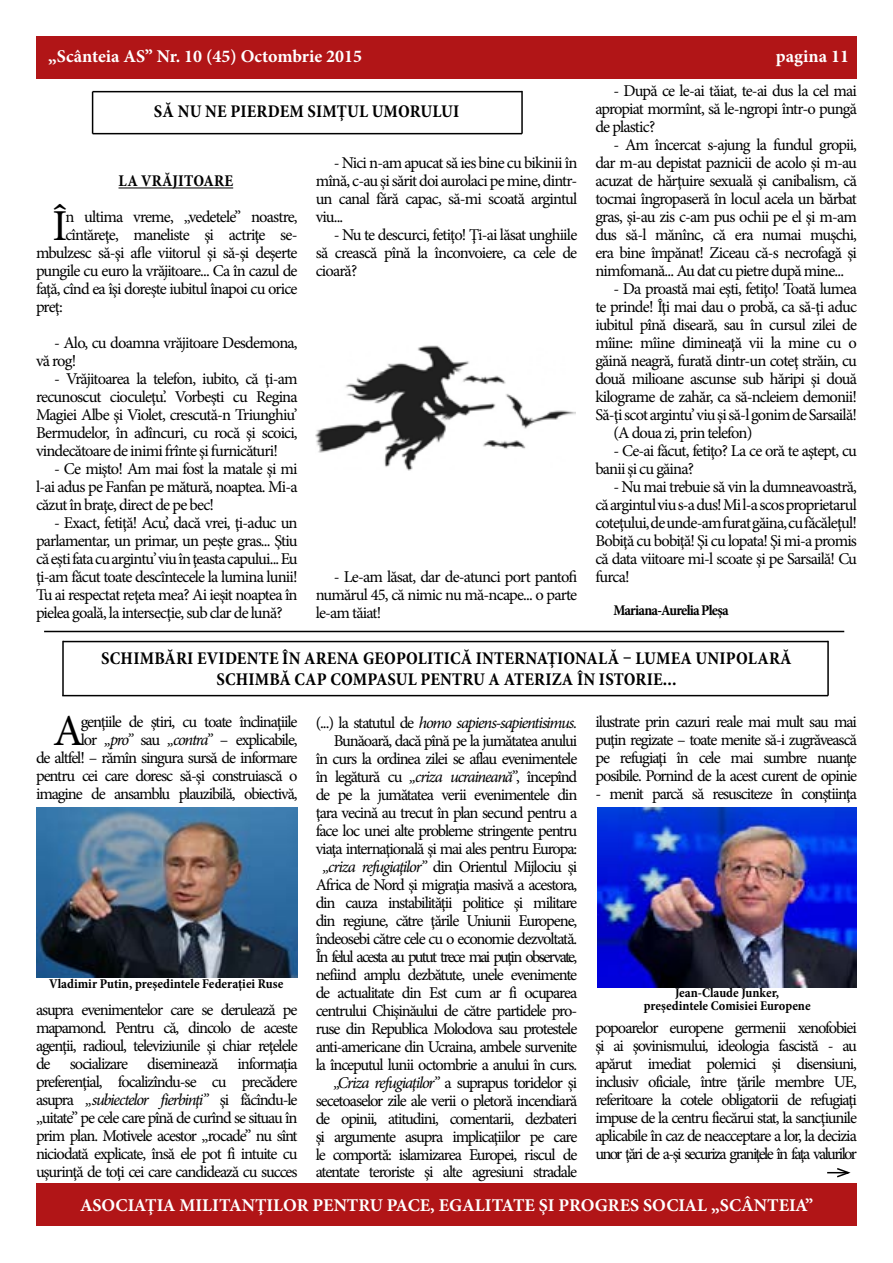
<style>
.page{position:relative;width:893px;height:1263px;background:#fff}
.page>*{position:absolute;margin:0;border:0;box-sizing:border-box;transform-origin:0 0}
.t1{font:44.25px "Minion Pro";color:#000}
.t2{font:700 condensed 18px "Minion Pro";letter-spacing:.01em;color:#000}
.t3{font:700 18px "Minion Pro";color:#fff}
.t4{font:16.5px/18px "Minion Pro";letter-spacing:-.06em;color:#000;text-align:justify}
.t5{font:700 condensed 16.5px "Minion Pro";letter-spacing:.005em;color:#000}
.t6{font:700 condensed 15px "Minion Pro";letter-spacing:-.055em;color:#000}
.t7{font:700 condensed 13.5px/13.5px "Minion Pro";color:#000;text-align:center}
.s1{font-style:italic}
</style>
<div class="page">
<div style="left:36px;top:1184px;width:821px;height:42px;background:#b11517"></div>
<div style="left:36px;top:36px;width:821px;height:42px;background:#b11517"></div>
<hr style="left:119px;top:188px;width:114px;height:1px;background:#000">
<hr style="left:93px;top:91px;width:429px;height:1px;background:#000">
<hr style="left:92px;top:92px;width:1px;height:42px;background:#000">
<hr style="left:93px;top:133px;width:429px;height:1px;background:#000">
<hr style="left:521px;top:91px;width:2px;height:43px;background:#000">
<img style="left:316px;top:345px;width:260px;height:126px">
<hr style="left:44px;top:631px;width:800px;height:1px;background:#000">
<hr style="left:63px;top:641px;width:765px;height:1px;background:#000">
<hr style="left:62px;top:641px;width:2px;height:55px;background:#000">
<hr style="left:62px;top:695px;width:766px;height:1px;background:#000">
<hr style="left:827px;top:641px;width:2px;height:55px;background:#000">
<svg style="left:827px;top:1168px;width:24px;height:10px"></svg>
<img style="left:597px;top:807px;width:260px;height:180px">
<img style="left:36px;top:807px;width:261px;height:171px">
<p class="t3" style="left:48px;top:43px;width:316px">„Scânteia AS” Nr. 10 (45) Octombrie 2015</p>
<p class="t3" style="left:776px;top:43px;width:75px">pagina 11</p>
<p class="t2" style="left:154px;top:98px;width:306px">SĂ NU NE PIERDEM SIMŢUL UMORULUI</p>
<p class="t5" style="left:119px;top:170px;width:116px">LA VRĂJITOARE</p>
<h1 class="t1" style="left:52px;top:197px;width:17px">Î</h1>
<p class="t4" style="left:65px;top:208px;width:234px">n ultima vreme, „vedetele” noastre,</p>
<p class="t4" style="left:65px;top:226px;width:234px">cîntăreţe, maneliste şi actriţe se-</p>
<p class="t4" style="left:36px;top:244px;width:263px">mbulzesc să-şi afle viitorul şi să-şi deşerte</p>
<p class="t4" style="left:36px;top:262px;width:263px">pungile cu euro la vrăjitoare... Ca în cazul de</p>
<p class="t4" style="left:36px;top:280px;width:263px">faţă, cînd ea îşi doreşte iubitul înapoi cu orice</p>
<p class="t4" style="left:36px;top:298px;width:28px">preţ:</p>
<p class="t4" style="left:36px;top:334px;width:263px;text-indent:18px">- Alo, cu doamna vrăjitoare Desdemona, vă rog!</p>
<p class="t4" style="left:36px;top:370px;width:263px;text-indent:18px">- Vrăjitoarea la telefon, iubito, că ţi-am recunoscut cioculeţu’. Vorbeşti cu Regina Magiei Albe şi Violet, crescută-n Triunghiu’ Bermudelor, în adîncuri, cu rocă şi scoici, vindecătoare de inimi frînte şi furnicături!</p>
<p class="t4" style="left:36px;top:460px;width:263px;text-indent:18px">- Ce mişto! Am mai fost la matale şi mi l-ai adus pe Fanfan pe mătură, noaptea. Mi-a căzut în braţe, direct de pe bec!</p>
<p class="t4" style="left:36px;top:514px;width:263px;text-indent:18px">- Exact, fetiţă! Acu’, dacă vrei, ţi-aduc un parlamentar, un primar, un peşte gras... Ştiu că eşti fata cu argintu’ viu în ţeasta capului... Eu ţi-am făcut toate descîntecele la lumina lunii!<br>Tu ai respectat reţeta mea? Ai ieşit noaptea în pielea goală, la intersecţie, sub clar de lună?</p>
<p class="t4" style="left:316px;top:154px;width:263px;text-indent:18px">- Nici n-am apucat să ies bine cu bikinii în mînă, c-au şi sărit doi aurolaci pe mine, dintr&shy;un canal fără capac, să-mi scoată argintul viu...</p>
<p class="t4" style="left:316px;top:226px;width:263px;text-indent:18px">- Nu te descurci, fetiţo! Ţi-ai lăsat unghiile să crească pînă la înconvoiere, ca cele de cioară?</p>
<p class="t4" style="left:316px;top:568px;width:263px;text-indent:18px">- Le-am lăsat, dar de-atunci port pantofi numărul 45, că nimic nu mă-ncape... o parte le-am tăiat!</p>
<p class="t4" style="left:595px;top:82px;width:263px;text-indent:18px">- După ce le-ai tăiat, te-ai dus la cel mai apropiat mormînt, să le-ngropi într-o pungă de plastic?</p>
<p class="t4" style="left:595px;top:136px;width:263px;text-indent:18px">- Am încercat s-ajung la fundul gropii, dar m-au depistat paznicii de acolo şi m-au acuzat de hărţuire sexuală şi canibalism, că tocmai îngropaseră în locul acela un bărbat gras, şi-au zis c-am pus ochii pe el şi m-am dus să-l mănînc, că era numai muşchi, era bine împănat! Ziceau că-s necrofagă şi nimfomană... Au dat cu pietre după mine...</p>
<p class="t4" style="left:613px;top:280px;width:245px">- Da proastă mai eşti, fetiţo! Toată lumea</p>
<p class="t4" style="left:595px;top:298px;width:263px">te prinde! Îţi mai dau o probă, ca să-ţi aduc</p>
<p class="t4" style="left:595px;top:316px;width:263px">iubitul pînă diseară, sau în cursul zilei de</p>
<p class="t4" style="left:595px;top:334px;width:263px">mîine: mîine dimineaţă vii la mine cu o</p>
<p class="t4" style="left:595px;top:352px;width:263px">găină neagră, furată dintr-un coteţ străin, cu</p>
<p class="t4" style="left:595px;top:370px;width:263px">două milioane ascunse sub hăripi şi două</p>
<p class="t4" style="left:595px;top:388px;width:263px">kilograme de zahăr, ca să-ncleiem demonii!</p>
<p class="t4" style="left:595px;top:406px;width:263px">Să-ţi scot argintu’ viu şi să-l gonim de Sarsailă!</p>
<p class="t4" style="left:613px;top:424px;width:141px">(A doua zi, prin telefon)</p>
<p class="t4" style="left:595px;top:442px;width:263px;text-indent:18px">- Ce-ai făcut, fetiţo? La ce oră te aştept, cu banii şi cu găina?</p>
<p class="t4" style="left:595px;top:478px;width:263px;text-indent:18px">- Nu mai trebuie să vin la dumneavoastră, că argintul viu s-a dus! Mi l-a scos proprietarul coteţului, de unde-am furat găina, cu făcăleţul!<br>Bobiţă cu bobiţă! Şi cu lopata! Şi mi-a promis că data viitoare mi-l scoate şi pe Sarsailă! Cu furca!</p>
<p class="t6" style="left:613px;top:600px;width:117px">MARIANA-AURELIA PLEŞA</p>
<p class="t2" style="left:101px;top:646px;width:326px">SCHIMBĂRI EVIDENTE ÎN ARENA GEOPOLITIC</p>
<p class="t2" style="left:461px;top:646px;width:332px">Ă INTERNAŢIONALĂ – LUMEA UNIPOLARĂ</p>
<p class="t2" style="left:216px;top:667px;width:90px">SCHIMBĂ CAP</p>
<p class="t2" style="left:331px;top:667px;width:34px">COMPAS</p>
<p class="t2" style="left:396px;top:667px;width:149px">UL PENTRU A ATERIZA</p>
<p class="t2" style="left:577px;top:667px;width:101px">ÎN ISTORIE...</p>
<p class="t4" style="left:36px;top:713px;width:263px;text-align:right">genţiile de ştiri, cu toate înclinaţiile<br>lor <span class="s1">„pro”</span> sau <span class="s1">„contra”</span> – explicabile,<br>de altfel! – rămîn singura sursă de informare pentru cei care doresc să-şi construiască o imagine de ansamblu plauzibilă, obiectivă,</p>
<h1 class="t1" style="left:53px;top:701px;width:32px">A</h1>
<p class="t7" style="left:49px;top:976px;width:236px">VLADIMIR PUTIN, PREŞEDINTELE FEDERAŢIEI RUSE</p>
<p class="t4" style="left:36px;top:1001px;width:263px">asupra evenimentelor care se derulează pe mapamond. Pentru că, dincolo de aceste agenţii, radioul, televiziunile şi chiar reţelele de socializare diseminează informaţia preferenţial, focalizîndu-se cu precădere asupra <span class="s1">„subiectelor fierbinţi”</span> şi făcîndu-le „uitate” pe cele care pînă de curînd se situau în prim plan. Motivele acestor „rocade” nu sînt niciodată explicate, însă ele pot fi intuite cu uşurinţă de toţi cei care candidează cu succes</p>
<p class="t4" style="left:316px;top:714px;width:263px;text-align:right">(...) la statutul de <span class="s1">homo sapiens-sapientisimus.<br></span>Bunăoară, dacă pînă pe la jumătatea anului<br>în curs la ordinea zilei se aflau evenimentele în legătură cu <span class="s1">„criza ucraineană”</span>, începînd de pe la jumătatea verii evenimentele din ţara vecină au trecut în plan secund pentru a face loc unei alte probleme stringente pentru viaţa internaţională şi mai ales pentru Europa: <span class="s1">„criza refugiaţilor”</span> din Orientul Mijlociu şi Africa de Nord şi migraţia masivă a acestora, din cauza instabilităţii politice şi militare din regiune, către ţările Uniunii Europene, îndeosebi către cele cu o economie dezvoltată.<br>În felul acesta au putut trece mai puţin observate, nefiind amplu dezbătute, unele evenimente de actualitate din Est cum ar fi ocuparea centrului Chişinăului de către partidele pro&shy;ruse din Republica Molodova sau protestele anti-americane din Ucraina, ambele survenite la începutul lunii octombrie a anului în curs. <span class="s1">„Criza refugiaţilor”</span> a suprapus toridelor şi secetoaselor zile ale verii o pletoră incendiară de opinii, atitudini, comentarii, dezbateri şi argumente asupra implicaţiilor pe care le comportă: islamizarea Europei, riscul de</p>
<p class="t4" style="left:316px;top:1162px;width:263px">atentate teroriste şi alte agresiuni stradale</p>
<p class="t4" style="left:595px;top:713px;width:263px">ilustrate prin cazuri reale mai mult sau mai puţin regizate – toate menite să-i zugrăvească pe refugiaţi în cele mai sumbre nuanţe posibile. Pornind de la acest curent de opinie</p>
<p class="t4" style="left:595px;top:785px;width:263px">- menit parcă să resusciteze în conştiinţa</p>
<p class="t7" style="left:644px;top:986px;width:168px">JEAN-CLAUDE JUNKER,<br>PREŞEDINTELE COMISIEI EUROPENE</p>
<p class="t4" style="left:595px;top:1019px;width:263px">popoarelor europene germenii xenofobiei şi ai şovinismului, ideologia fascistă - au apărut imediat polemici şi disensiuni, inclusiv oficiale, între ţările membre UE, referitoare la cotele obligatorii de refugiaţi impuse de la centru fiecărui stat, la sancţiunile aplicabile în caz de neacceptare a lor, la decizia unor ţări de a-şi securiza graniţele în faţa valurilor</p>
<p class="t3" style="left:80px;top:1192px;width:735px">ASOCIAŢIA MILITANŢILOR PENTRU PACE, EGALITATE ŞI PROGRES SOCIAL „SCÂNTEIA”</p>
</div>
